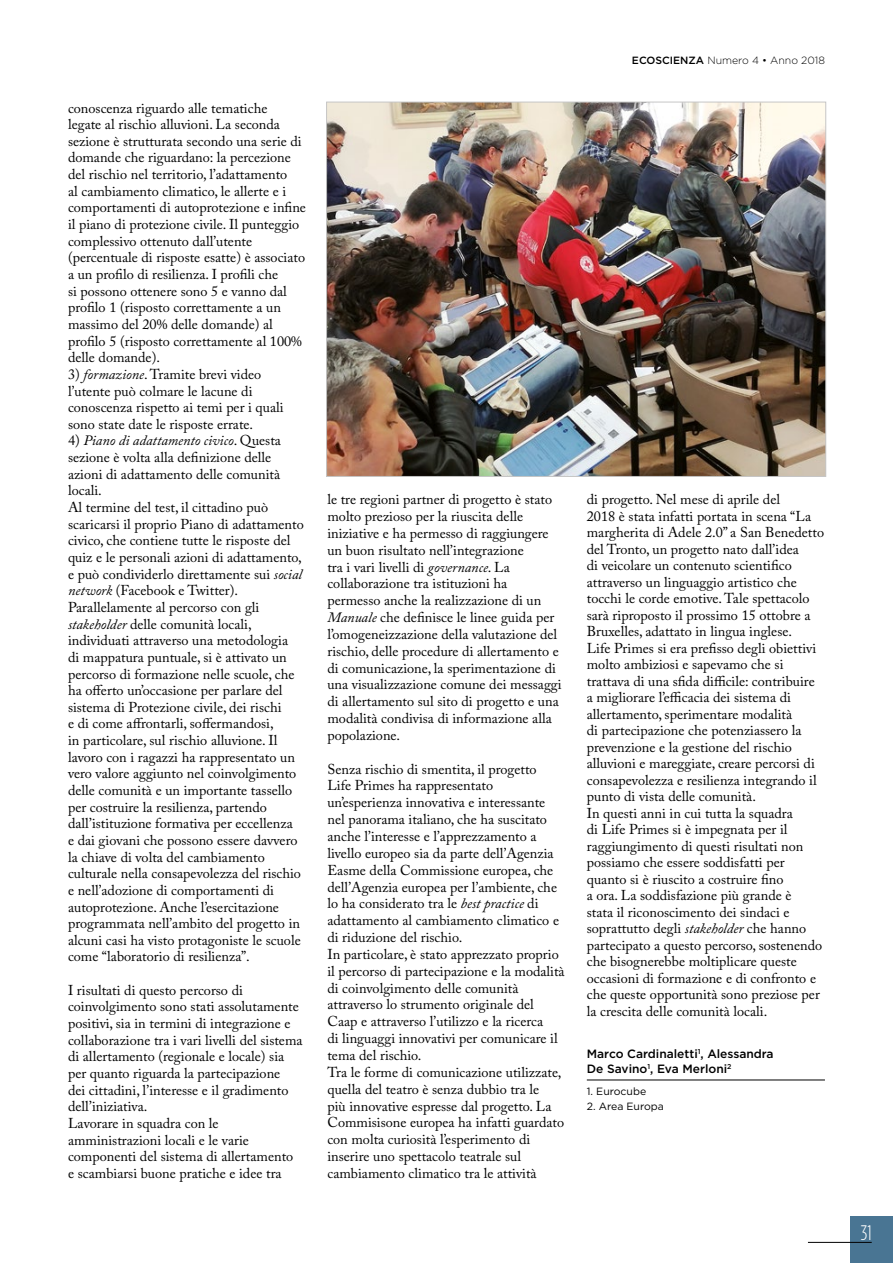
<style>
.page{position:relative;width:893px;height:1263px;background:#fff}
.page>*{position:absolute;margin:0;border:0;box-sizing:border-box;transform-origin:0 0}
.t1{font:300 condensed 21px "Gotham HTF";color:#fff}
.t2{font:14.25px/16.6px "Adobe Caslon Pro";color:#000}
.t3{font:500 12px/15px "Gotham HTF";color:#000}
.t4{font:300 10.5px "Gotham HTF";color:#000}
.t5{font:10.5px "Gotham HTF";color:#000}
.s1{font-style:italic}
.s2{font-weight:500}
</style>
<div class="page">
<div style="left:850px;top:1216px;width:43px;height:47px;background:#497593"></div>
<hr style="left:808px;top:1242px;width:64px;height:1px;background:#000">
<hr style="left:587px;top:1080px;width:238px;height:1px;background:#000">
<img style="left:328px;top:104px;width:496px;height:371px">
<p class="t2" style="left:68px;top:99px;width:239px">conoscenza riguardo alle tematiche<br>legate al rischio alluvioni. La seconda sezione è strutturata secondo una serie di domande che riguardano: la percezione del rischio nel territorio, l’adattamento<br>al cambiamento climatico, le allerte e i comportamenti di autoprotezione e infine il piano di protezione civile. Il punteggio complessivo ottenuto dall’utente (percentuale di risposte esatte) è associato a un profilo di resilienza. I profili che<br>si possono ottenere sono 5 e vanno dal profilo 1 (risposto correttamente a un massimo del 20% delle domande) al profilo 5 (risposto correttamente al 100% delle domande).</p>
<p class="t2" style="left:68px;top:366px;width:217px">3) <span class="s1">formazione</span>. Tramite brevi video l’utente può colmare le lacune di conoscenza rispetto ai temi per i quali sono state date le risposte errate.</p>
<p class="t2" style="left:68px;top:432px;width:237px">4) <span class="s1">Piano di adattamento civico</span>. Questa sezione è volta alla definizione delle azioni di adattamento delle comunità locali.<br>Al termine del test, il cittadino può scaricarsi il proprio Piano di adattamento civico, che contiene tutte le risposte del quiz e le personali azioni di adattamento, e può condividerlo direttamente sui <span class="s1">social network</span> (Facebook e Twitter).<br>Parallelamente al percorso con gli <span class="s1">stakeholder</span> delle comunità locali, individuati attraverso una metodologia<br>di mappatura puntuale, si è attivato un percorso di formazione nelle scuole, che ha offerto un’occasione per parlare del sistema di Protezione civile, dei rischi<br>e di come affrontarli, soffermandosi,<br>in particolare, sul rischio alluvione. Il lavoro con i ragazzi ha rappresentato un vero valore aggiunto nel coinvolgimento delle comunità e un importante tassello per costruire la resilienza, partendo dall’istituzione formativa per eccellenza<br>e dai giovani che possono essere davvero la chiave di volta del cambiamento culturale nella consapevolezza del rischio e nell’adozione di comportamenti di autoprotezione. Anche l’esercitazione programmata nell’ambito del progetto in alcuni casi ha visto protagoniste le scuole come “laboratorio di resilienza”.</p>
<p class="t2" style="left:68px;top:981px;width:236px">I risultati di questo percorso di coinvolgimento sono stati assolutamente positivi, sia in termini di integrazione e collaborazione tra i vari livelli del sistema di allertamento (regionale e locale) sia per quanto riguarda la partecipazione<br>dei cittadini, l’interesse e il gradimento dell’iniziativa.<br>Lavorare in squadra con le amministrazioni locali e le varie componenti del sistema di allertamento e scambiarsi buone pratiche e idee tra</p>
<p class="t2" style="left:327px;top:491px;width:236px">le tre regioni partner di progetto è stato molto prezioso per la riuscita delle iniziative e ha permesso di raggiungere un buon risultato nell’integrazione<br>tra i vari livelli di <span class="s1">governance</span>. La collaborazione tra istituzioni ha permesso anche la realizzazione di un <span class="s1">Manuale</span> che definisce le linee guida per l’omogeneizzazione della valutazione del rischio, delle procedure di allertamento e di comunicazione, la sperimentazione di una visualizzazione comune dei messaggi di allertamento sul sito di progetto e una modalità condivisa di informazione alla popolazione.</p>
<p class="t2" style="left:327px;top:760px;width:239px">Senza rischio di smentita, il progetto<br>Life Primes ha rappresentato un’esperienza innovativa e interessante nel panorama italiano, che ha suscitato anche l’interesse e l’apprezzamento a livello europeo sia da parte dell’Agenzia Easme della Commissione europea, che dell’Agenzia europea per l’ambiente, che lo ha considerato tra le <span class="s1">best practice</span> di adattamento al cambiamento climatico e di riduzione del rischio.<br>In particolare, è stato apprezzato proprio il percorso di partecipazione e la modalità di coinvolgimento delle comunità attraverso lo strumento originale del Caap e attraverso l’utilizzo e la ricerca<br>di linguaggi innovativi per comunicare il tema del rischio.<br>Tra le forme di comunicazione utilizzate, quella del teatro è senza dubbio tra le<br>più innovative espresse dal progetto. La Commisisone europea ha infatti guardato con molta curiosità l’esperimento di inserire uno spettacolo teatrale sul cambiamento climatico tra le attività</p>
<p class="t4" style="left:632px;top:55px;width:195px"><span class="s2">ECOSCIENZA</span> Numero 4 • Anno 2018</p>
<p class="t2" style="left:587px;top:491px;width:239px">di progetto. Nel mese di aprile del<br>2018 è stata infatti portata in scena “La margherita di Adele 2.0” a San Benedetto del Tronto, un progetto nato dall’idea<br>di veicolare un contenuto scientifico attraverso un linguaggio artistico che tocchi le corde emotive. Tale spettacolo sarà riproposto il prossimo 15 ottobre a Bruxelles, adattato in lingua inglese.<br>Life Primes si era prefisso degli obiettivi molto ambiziosi e sapevamo che si trattava di una sfida difficile: contribuire a migliorare l’efficacia dei sistema di allertamento, sperimentare modalità<br>di partecipazione che potenziassero la prevenzione e la gestione del rischio alluvioni e mareggiate, creare percorsi di consapevolezza e resilienza integrando il punto di vista delle comunità.<br>In questi anni in cui tutta la squadra<br>di Life Primes si è impegnata per il raggiungimento di questi risultati non possiamo che essere soddisfatti per quanto si è riuscito a costruire fino<br>a ora. La soddisfazione più grande è<br>stata il riconoscimento dei sindaci e soprattutto degli <span class="s1">stakeholder</span> che hanno partecipato a questo percorso, sostenendo che bisognerebbe moltiplicare queste occasioni di formazione e di confronto e che queste opportunità sono preziose per la crescita delle comunità locali.</p>
<p class="t3" style="left:587px;top:1046px;width:188px">Marco Cardinaletti<sup>1</sup>, Alessandra<br>De Savino<sup>1</sup>, Eva Merloni<sup>2</sup></p>
<p class="t5" style="left:587px;top:1085px;width:61px">1. Eurocube</p>
<p class="t5" style="left:587px;top:1100px;width:79px">2. Area Europa</p>
<h1 class="t1" style="left:861px;top:1221px;width:12px">31</h1>
</div>
